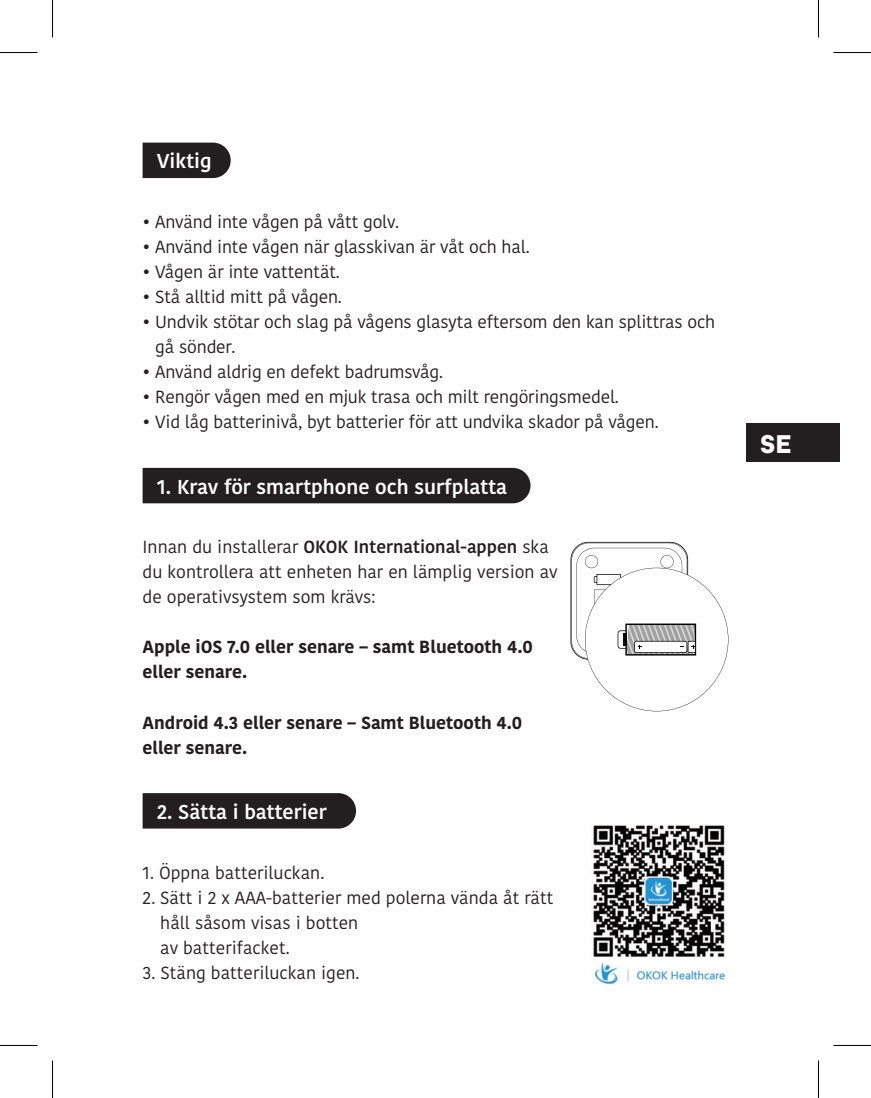
<style>
.page{position:relative;width:871px;height:1098px;background:#fff}
.page>*{position:absolute;margin:0;border:0;box-sizing:border-box;transform-origin:0 0}
.t1{font:700 27.25px "All Round Gothic";color:#fff}
.t2{font:600 20px "Kohinoor Devanagari";color:#fff}
.t3{font:17.5px/25px "Kohinoor Devanagari";letter-spacing:-.01em;color:#231f20}
.t4{font:700 17.5px/25px "Kohinoor Devanagari";color:#231f20}
.s1{font-weight:600}
</style>
<div class="page">
<svg style="left:570px;top:541px;width:158px;height:170px"></svg>
<img style="left:593px;top:825px;width:132px;height:160px">
<div style="left:746px;top:423px;width:93px;height:38px;background:#231f20"></div>
<svg style="left:142px;top:142px;width:89px;height:36px;background:#322e2f"></svg>
<div style="left:142px;top:467px;width:388px;height:36px;background:#231f20"></div>
<div style="left:142px;top:793px;width:214px;height:35px;background:#231f20"></div>
<hr style="left:0;top:52px;width:38px;height:1px;background:#000">
<hr style="left:833px;top:52px;width:37px;height:1px;background:#000">
<hr style="left:0;top:1044px;width:38px;height:1px;background:#000">
<hr style="left:833px;top:1044px;width:37px;height:1px;background:#000">
<hr style="left:52px;top:0;width:1px;height:37px;background:#000">
<hr style="left:52px;top:1060px;width:1px;height:37px;background:#000">
<hr style="left:817px;top:0;width:1px;height:37px;background:#000">
<hr style="left:817px;top:1060px;width:1px;height:37px;background:#000">
<p class="t2" style="left:157px;top:150px;width:56px">Viktig</p>
<p class="t3" style="left:142px;top:209px;width:258px">• Använd inte vågen på vått golv.</p>
<p class="t3" style="left:142px;top:234px;width:388px">• Använd inte vågen när glasskivan är våt och hal.</p>
<p class="t3" style="left:142px;top:259px;width:199px">• Vågen är inte vattentät.</p>
<p class="t3" style="left:142px;top:284px;width:201px">• Stå alltid mitt på vågen.</p>
<p class="t3" style="left:155px;top:309px;width:561px;text-indent:-13px">• Undvik stötar och slag på vågens glasyta eftersom den kan splittras och gå sönder.</p>
<p class="t3" style="left:142px;top:359px;width:302px">• Använd aldrig en defekt badrumsvåg.</p>
<p class="t3" style="left:142px;top:384px;width:477px">• Rengör vågen med en mjuk trasa och milt rengöringsmedel.</p>
<p class="t3" style="left:142px;top:409px;width:517px">• Vid låg batterinivå, byt batterier för att undvika skador på vågen.</p>
<p class="t2" style="left:157px;top:475px;width:352px">1. Krav för smartphone och surfplatta</p>
<p class="t3" style="left:142px;top:534px;width:416px">Innan du installerar <span class="s1">OKOK International-appen</span> ska du kontrollera att enheten har en lämplig version av de operativsystem som krävs:</p>
<p class="t4" style="left:142px;top:634px;width:391px">Apple iOS 7.0 eller senare – samt Bluetooth 4.0 eller senare.</p>
<p class="t4" style="left:142px;top:709px;width:381px">Android 4.3 eller senare – Samt Bluetooth 4.0 eller senare.</p>
<p class="t2" style="left:157px;top:800px;width:171px">2. Sätta i batterier</p>
<p class="t3" style="left:142px;top:859px;width:183px">1. Öppna batteriluckan.</p>
<p class="t3" style="left:160px;top:884px;width:394px;text-indent:-18px">2. Sätt i 2 x AAA-batterier med polerna vända åt rätt håll såsom visas i botten<br>av batterifacket.</p>
<p class="t3" style="left:142px;top:959px;width:218px">3. Stäng batteriluckan igen.</p>
<h1 class="t1" style="left:760px;top:427px;width:33px">SE</h1>
</div>
